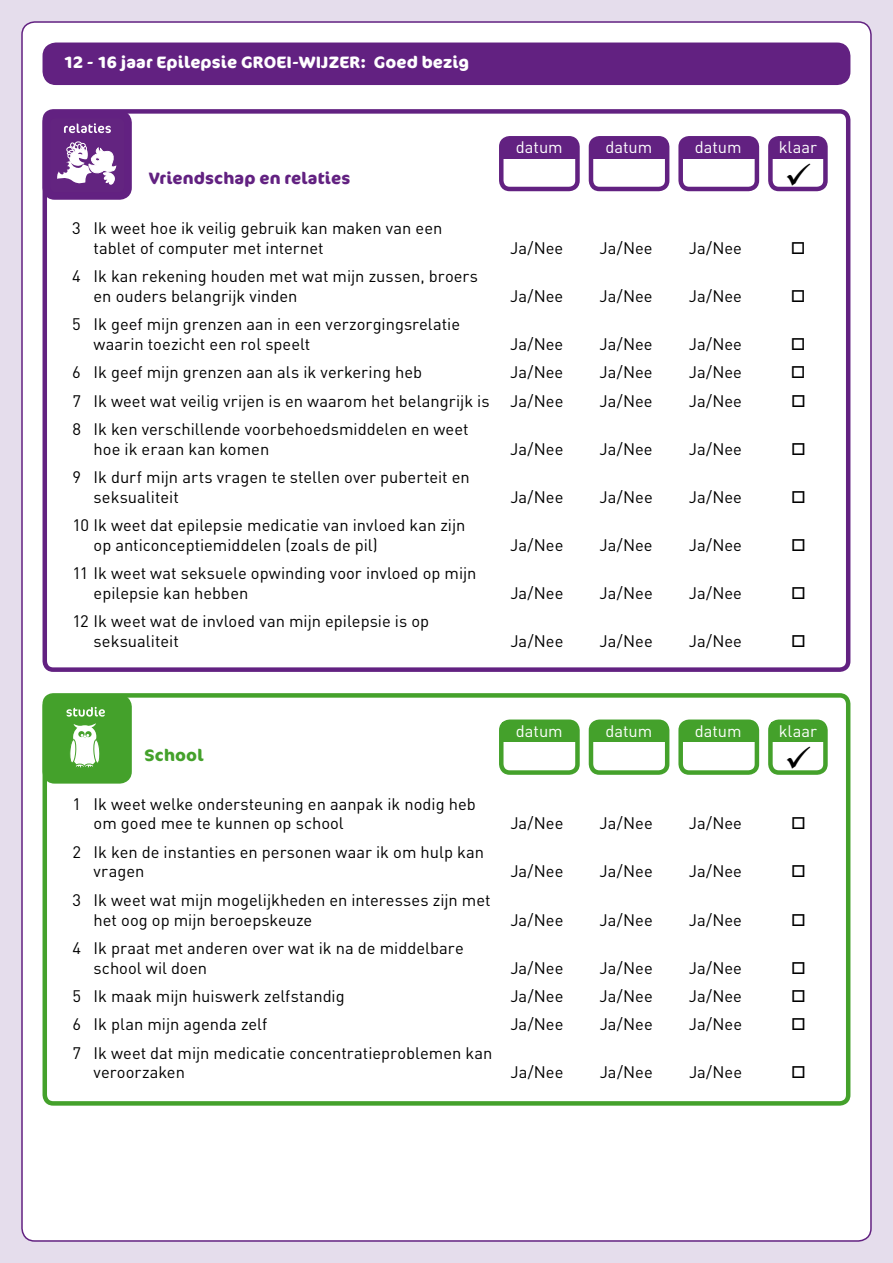
<style>
.page{position:relative;width:893px;height:1263px;background:#e5ddec}
.page>*{position:absolute;margin:0;border:0;box-sizing:border-box;transform-origin:0 0}
.t1{font:16.5px/19.8px "DIN";color:#000}
.t2{font:16.5px "DIN";color:#fff}
.t3{font:700 16.5px "Cocon OT";letter-spacing:.005em;color:#fff}
.t4{font:700 16.5px "Cocon OT";letter-spacing:.01em;color:#622181}
.t5{font:700 16.5px "Cocon OT";letter-spacing:.01em;color:#44a12b}
</style>
<div class="page">
<div style="left:22px;top:22px;width:849px;height:1219px;background:#fff;border-radius:13px"></div>
<div style="left:43px;top:43px;width:807px;height:41px;background:#622181;border-radius:13px"></div>
<div style="left:43px;top:43px;width:807px;height:42px;border:2px solid #622181;border-radius:13px"></div>
<div style="left:43px;top:109px;width:807px;height:563px;border:4px solid #622181;border-radius:9px"></div>
<div style="left:503px;top:139px;width:73px;height:19px;background:#622181"></div>
<div style="left:592px;top:140px;width:74px;height:18px;background:#622181"></div>
<div style="left:682px;top:139px;width:73px;height:19px;background:#622181"></div>
<div style="left:771px;top:139px;width:52px;height:19px;background:#622181"></div>
<div style="left:499px;top:136px;width:81px;height:55px;border:4px solid #622181;border-radius:9px"></div>
<div style="left:589px;top:136px;width:80px;height:55px;border:4px solid #622181;border-radius:9px"></div>
<div style="left:678px;top:136px;width:81px;height:55px;border:4px solid #622181;border-radius:9px"></div>
<div style="left:768px;top:136px;width:60px;height:55px;border:4px solid #622181;border-radius:9px"></div>
<svg style="left:52px;top:120px;width:71px;height:71px"></svg>
<div style="left:43px;top:111px;width:89px;height:89px;border:8px solid #622181;border-radius:9px"></div>
<div style="left:43px;top:693px;width:807px;height:413px;border:4px solid #44a12b;border-radius:9px"></div>
<div style="left:504px;top:748px;width:340px;height:27px;border:2px solid #fff;border-radius:6px"></div>
<div style="left:503px;top:722px;width:73px;height:20px;background:#44a12b"></div>
<div style="left:592px;top:723px;width:74px;height:19px;background:#44a12b"></div>
<div style="left:682px;top:722px;width:73px;height:20px;background:#44a12b"></div>
<div style="left:771px;top:722px;width:52px;height:20px;background:#44a12b"></div>
<div style="left:499px;top:719px;width:81px;height:56px;border:4px solid #44a12b;border-radius:9px"></div>
<div style="left:589px;top:719px;width:80px;height:56px;border:4px solid #44a12b;border-radius:9px"></div>
<div style="left:678px;top:719px;width:81px;height:56px;border:4px solid #44a12b;border-radius:9px"></div>
<div style="left:768px;top:719px;width:60px;height:56px;border:4px solid #44a12b;border-radius:9px"></div>
<svg style="left:52px;top:704px;width:71px;height:71px"></svg>
<div style="left:43px;top:695px;width:89px;height:89px;border:8px solid #44a12b;border-radius:9px"></div>
<svg style="left:787px;top:748px;width:23px;height:3px"></svg>
<p class="t3" style="left:64px;top:52px;width:407px">12 - 16 jaar Epilepsie GROEI-WIJZER: Goed bezig</p>
<p class="t4" style="left:149px;top:168px;width:203px">Vriendschap en relaties</p>
<p class="t1" style="left:94px;top:218px;width:350px;text-indent:-21px">3 Ik weet hoe ik veilig gebruik kan maken van een tablet of computer met internet</p>
<p class="t1" style="left:94px;top:266px;width:386px;text-indent:-21px">4 Ik kan rekening houden met wat mijn zussen, broers en ouders belangrijk vinden</p>
<p class="t1" style="left:94px;top:314px;width:368px;text-indent:-21px">5 Ik geef mijn grenzen aan in een verzorgingsrelatie waarin toezicht een rol speelt</p>
<p class="t2" style="left:516px;top:137px;width:48px">datum</p>
<p class="t2" style="left:605px;top:137px;width:48px">datum</p>
<p class="t2" style="left:695px;top:137px;width:48px">datum</p>
<p class="t2" style="left:779px;top:137px;width:40px">klaar</p>
<p class="t1" style="left:510px;top:238px;width:55px">Ja/Nee</p>
<p class="t1" style="left:600px;top:238px;width:55px">Ja/Nee</p>
<p class="t1" style="left:689px;top:238px;width:55px">Ja/Nee</p>
<p class="t1" style="left:510px;top:286px;width:55px">Ja/Nee</p>
<p class="t1" style="left:600px;top:286px;width:55px">Ja/Nee</p>
<p class="t1" style="left:689px;top:286px;width:55px">Ja/Nee</p>
<p class="t1" style="left:510px;top:334px;width:55px">Ja/Nee</p>
<p class="t1" style="left:600px;top:334px;width:55px">Ja/Nee</p>
<p class="t1" style="left:689px;top:334px;width:55px">Ja/Nee</p>
<p class="t1" style="left:72px;top:362px;width:351px">6 Ik geef mijn grenzen aan als ik verkering heb</p>
<p class="t1" style="left:510px;top:362px;width:55px">Ja/Nee</p>
<p class="t1" style="left:600px;top:362px;width:55px">Ja/Nee</p>
<p class="t1" style="left:689px;top:362px;width:55px">Ja/Nee</p>
<p class="t1" style="left:72px;top:390px;width:419px">7 Ik weet wat veilig vrijen is en waarom het belangrijk is</p>
<p class="t1" style="left:510px;top:390px;width:55px">Ja/Nee</p>
<p class="t1" style="left:600px;top:390px;width:55px">Ja/Nee</p>
<p class="t1" style="left:689px;top:390px;width:55px">Ja/Nee</p>
<p class="t1" style="left:94px;top:419px;width:377px;text-indent:-21px">8 Ik ken verschillende voorbehoedsmiddelen en weet hoe ik eraan kan komen</p>
<p class="t1" style="left:510px;top:438px;width:55px">Ja/Nee</p>
<p class="t1" style="left:600px;top:438px;width:55px">Ja/Nee</p>
<p class="t1" style="left:689px;top:438px;width:55px">Ja/Nee</p>
<p class="t1" style="left:94px;top:467px;width:378px;text-indent:-21px">9 Ik durf mijn arts vragen te stellen over puberteit en seksualiteit</p>
<p class="t1" style="left:94px;top:515px;width:373px;text-indent:-21px">10 Ik weet dat epilepsie medicatie van invloed kan zijn op anticonceptiemiddelen (zoals de pil)</p>
<p class="t1" style="left:94px;top:563px;width:384px;text-indent:-21px">11 Ik weet wat seksuele opwinding voor invloed op mijn epilepsie kan hebben</p>
<p class="t1" style="left:94px;top:611px;width:337px;text-indent:-21px">12 Ik weet wat de invloed van mijn epilepsie is op seksualiteit</p>
<p class="t1" style="left:510px;top:487px;width:55px">Ja/Nee</p>
<p class="t1" style="left:600px;top:487px;width:55px">Ja/Nee</p>
<p class="t1" style="left:689px;top:487px;width:55px">Ja/Nee</p>
<p class="t1" style="left:510px;top:535px;width:55px">Ja/Nee</p>
<p class="t1" style="left:600px;top:535px;width:55px">Ja/Nee</p>
<p class="t1" style="left:689px;top:535px;width:55px">Ja/Nee</p>
<p class="t1" style="left:510px;top:583px;width:55px">Ja/Nee</p>
<p class="t1" style="left:600px;top:583px;width:55px">Ja/Nee</p>
<p class="t1" style="left:689px;top:583px;width:55px">Ja/Nee</p>
<p class="t1" style="left:510px;top:631px;width:55px">Ja/Nee</p>
<p class="t1" style="left:600px;top:631px;width:55px">Ja/Nee</p>
<p class="t1" style="left:689px;top:631px;width:55px">Ja/Nee</p>
<p class="t5" style="left:145px;top:746px;width:60px">School</p>
<p class="t1" style="left:94px;top:793px;width:384px;text-indent:-21px">1 Ik weet welke ondersteuning en aanpak ik nodig heb om goed mee te kunnen op school</p>
<p class="t1" style="left:94px;top:841px;width:392px;text-indent:-21px">2 Ik ken de instanties en personen waar ik om hulp kan vragen</p>
<p class="t1" style="left:94px;top:890px;width:399px;text-indent:-21px">3 Ik weet wat mijn mogelijkheden en interesses zijn met het oog op mijn beroepskeuze</p>
<p class="t1" style="left:94px;top:938px;width:372px;text-indent:-21px">4 Ik praat met anderen over wat ik na de middelbare school wil doen</p>
<p class="t2" style="left:516px;top:721px;width:48px">datum</p>
<p class="t2" style="left:605px;top:721px;width:48px">datum</p>
<p class="t2" style="left:695px;top:721px;width:48px">datum</p>
<p class="t2" style="left:779px;top:721px;width:40px">klaar</p>
<p class="t1" style="left:510px;top:813px;width:55px">Ja/Nee</p>
<p class="t1" style="left:600px;top:813px;width:55px">Ja/Nee</p>
<p class="t1" style="left:689px;top:813px;width:55px">Ja/Nee</p>
<p class="t1" style="left:510px;top:861px;width:55px">Ja/Nee</p>
<p class="t1" style="left:600px;top:861px;width:55px">Ja/Nee</p>
<p class="t1" style="left:689px;top:861px;width:55px">Ja/Nee</p>
<p class="t1" style="left:510px;top:909px;width:55px">Ja/Nee</p>
<p class="t1" style="left:600px;top:909px;width:55px">Ja/Nee</p>
<p class="t1" style="left:689px;top:909px;width:55px">Ja/Nee</p>
<p class="t1" style="left:510px;top:957px;width:55px">Ja/Nee</p>
<p class="t1" style="left:600px;top:957px;width:55px">Ja/Nee</p>
<p class="t1" style="left:689px;top:957px;width:55px">Ja/Nee</p>
<p class="t1" style="left:72px;top:986px;width:274px">5 Ik maak mijn huiswerk zelfstandig</p>
<p class="t1" style="left:510px;top:986px;width:55px">Ja/Nee</p>
<p class="t1" style="left:600px;top:986px;width:55px">Ja/Nee</p>
<p class="t1" style="left:689px;top:986px;width:55px">Ja/Nee</p>
<p class="t1" style="left:72px;top:1014px;width:196px">6 Ik plan mijn agenda zelf</p>
<p class="t1" style="left:510px;top:1014px;width:55px">Ja/Nee</p>
<p class="t1" style="left:600px;top:1014px;width:55px">Ja/Nee</p>
<p class="t1" style="left:689px;top:1014px;width:55px">Ja/Nee</p>
<p class="t1" style="left:94px;top:1042px;width:400px;text-indent:-21px">7 Ik weet dat mijn medicatie concentratieproblemen kan veroorzaken</p>
<p class="t1" style="left:510px;top:1062px;width:55px">Ja/Nee</p>
<p class="t1" style="left:600px;top:1062px;width:55px">Ja/Nee</p>
<p class="t1" style="left:689px;top:1062px;width:55px">Ja/Nee</p>
</div>
